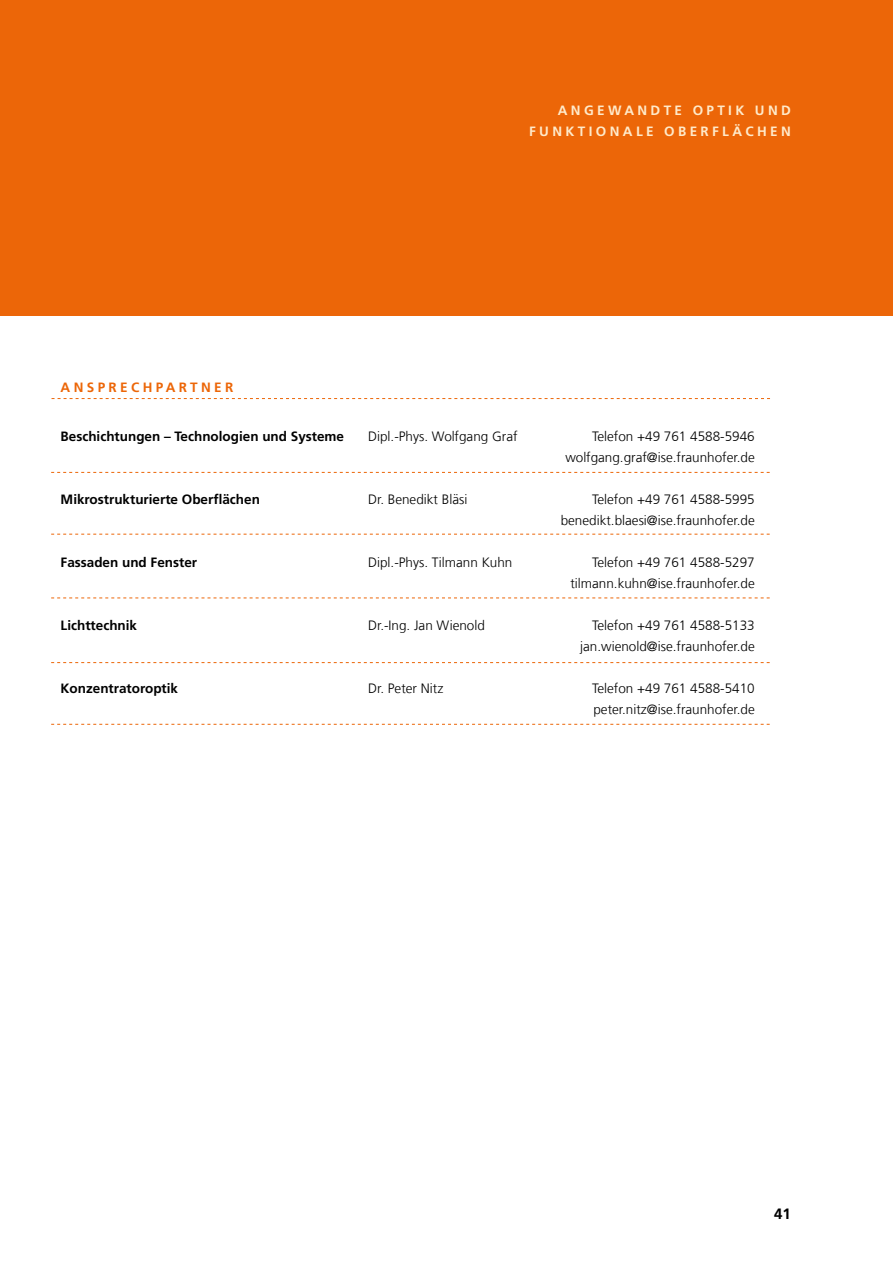
<style>
.page{position:relative;width:893px;height:1263px;background:#fff}
.page>*{position:absolute;margin:0;border:0;box-sizing:border-box;transform-origin:0 0}
.t1{font:700 15px "Frutiger LT Com";color:#000}
.t2{font:300 13.5px/21px "Frutiger LT Com";color:#000;text-align:right}
.t3{font:700 13.5px "Frutiger LT Com";color:#000}
.t4{font:700 13.5px/21px "Frutiger LT Com";letter-spacing:.25em;color:#ffeaca;text-align:right}
.t5{font:700 13.5px "Frutiger LT Com";letter-spacing:.25em;color:#ec6608}
</style>
<div class="page">
<div style="left:0;top:0;width:893px;height:315px;background:#ec6608"></div>
<svg style="left:51px;top:472px;width:719px;height:1px"></svg>
<svg style="left:51px;top:534px;width:719px;height:1px"></svg>
<svg style="left:51px;top:597px;width:719px;height:1px"></svg>
<svg style="left:51px;top:662px;width:719px;height:1px"></svg>
<svg style="left:51px;top:724px;width:719px;height:1px"></svg>
<svg style="left:51px;top:398px;width:719px;height:1px"></svg>
<p class="t4" style="left:529px;top:100px;width:263px">Angewa ndte Optik und funktio na le Oberflächen</p>
<p class="t5" style="left:61px;top:379px;width:174px">Ansprechpa rtner</p>
<p class="t3" style="left:61px;top:428px;width:285px">Beschichtungen – Technologien und Systeme</p>
<p class="t2" style="left:368px;top:426px;width:151px">Dipl.-Phys. Wolfgang Graf</p>
<p class="t2" style="left:565px;top:426px;width:191px">Telefon +49 761 4588-5946 wolfgang.graf@ise.fraunhofer.de</p>
<p class="t3" style="left:61px;top:491px;width:201px">Mikrostrukturierte Oberflächen</p>
<p class="t2" style="left:368px;top:489px;width:101px">Dr. Benedikt Bläsi</p>
<p class="t2" style="left:561px;top:489px;width:196px">Telefon +49 761 4588-5995 benedikt.blaesi@ise.fraunhofer.de</p>
<p class="t3" style="left:61px;top:554px;width:138px">Fassaden und Fenster</p>
<p class="t2" style="left:368px;top:552px;width:146px">Dipl.-Phys. Tilmann Kuhn</p>
<p class="t2" style="left:570px;top:552px;width:186px">Telefon +49 761 4588-5297 tilmann.kuhn@ise.fraunhofer.de</p>
<p class="t3" style="left:61px;top:617px;width:78px">Lichttechnik</p>
<p class="t2" style="left:368px;top:615px;width:118px">Dr.-Ing. Jan Wienold</p>
<p class="t2" style="left:580px;top:615px;width:176px">Telefon +49 761 4588-5133 jan.wienold@ise.fraunhofer.de</p>
<p class="t3" style="left:61px;top:680px;width:119px">Konzentratoroptik</p>
<p class="t2" style="left:368px;top:678px;width:77px">Dr. Peter Nitz</p>
<p class="t2" style="left:592px;top:678px;width:164px;text-align:left">Telefon +49 761 4588-5410 peter.nitz@ise.fraunhofer.de</p>
<p class="t1" style="left:774px;top:1205px;width:18px">41</p>
</div>
